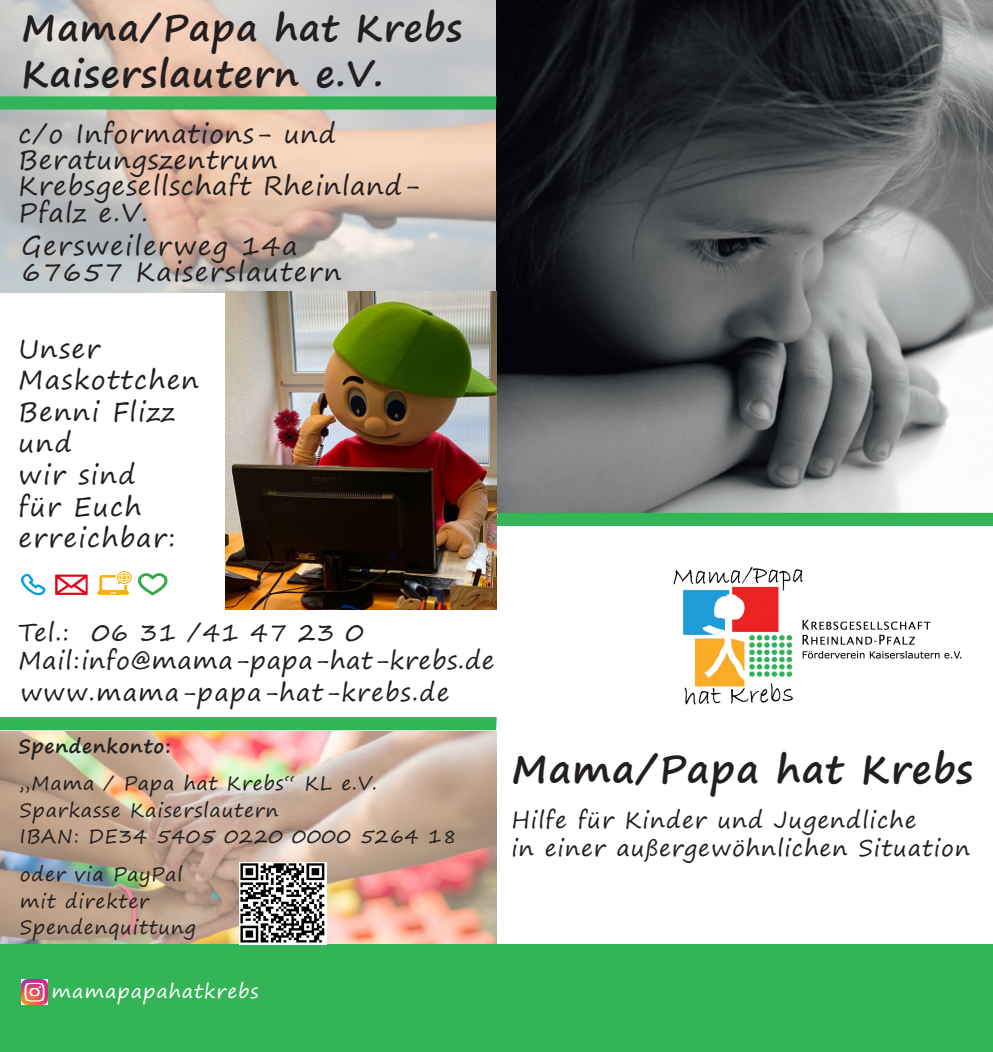
<style>
.page{position:relative;width:993px;height:1052px;background:#fff}
.page>*{position:absolute;margin:0;border:0;box-sizing:border-box;transform-origin:0 0}
.t1{font:700 38.5px "Segoe Print";letter-spacing:.03em;color:#231f20}
.t2{font:700 36.75px "Segoe Print";letter-spacing:.03em;color:#231f20}
.t3{font:26.25px "Segoe Print";letter-spacing:.05em;color:#231f20}
.t4{font:26.25px/26.2px "Segoe Print";letter-spacing:.03em;color:#231f20}
.t5{font:24.5px "Segoe Print";letter-spacing:.03em;color:#231f20}
.t6{font:24.5px "Segoe Print";letter-spacing:.05em;color:#231f20}
.t7{font:22.75px "Segoe Print";letter-spacing:.04em;color:#231f20}
.t8{font:19.25px "Segoe Print";letter-spacing:.04em;color:#231f20}
.t9{font:19.25px "Segoe Print";letter-spacing:.05em;color:#fff}
.t10{font:700 19.25px "Segoe Print";letter-spacing:.04em;color:#231f20}
</style>
<div class="page">
<img style="left:0;top:0;width:496px;height:293px">
<img style="left:0;top:731px;width:496px;height:213px">
<img style="left:496px;top:0;width:496px;height:513px">
<img style="left:673px;top:567px;width:289px;height:138px">
<div style="left:0;top:944px;width:992px;height:108px;background:#32b457"></div>
<img style="left:239px;top:862px;width:87px;height:82px">
<img style="left:225px;top:291px;width:271px;height:319px">
<div style="left:496px;top:513px;width:496px;height:13px;background:#32b457"></div>
<img style="left:21px;top:979px;width:27px;height:26px">
<svg style="left:0;top:96px;width:496px;height:14px;background:#3bb45c"></svg>
<svg style="left:0;top:717px;width:496px;height:13px;background:#33b457"></svg>
<img style="left:20px;top:571px;width:148px;height:25px">
<p class="t2" style="left:21px;top:-6px;width:442px">Mama/Papa hat Krebs</p>
<p class="t2" style="left:21px;top:40px;width:363px">Kaiserslautern e.V.</p>
<p class="t4" style="left:19px;top:120px;width:319px">c/o Informations- und</p>
<p class="t4" style="left:19px;top:146px;width:260px">Beratungszentrum</p>
<p class="t4" style="left:19px;top:172px;width:402px">Krebsgesellschaft Rheinland-<br>Pfalz e.V.</p>
<p class="t3" style="left:21px;top:222px;width:277px">Gersweilerweg 14a</p>
<p class="t3" style="left:21px;top:248px;width:321px">67657 Kaiserslautern</p>
<p class="t3" style="left:19px;top:325px;width:83px">Unser</p>
<p class="t3" style="left:19px;top:357px;width:182px">Maskottchen</p>
<p class="t3" style="left:19px;top:388px;width:157px">Benni Flizz</p>
<p class="t3" style="left:19px;top:420px;width:55px">und</p>
<p class="t3" style="left:19px;top:451px;width:119px">wir sind</p>
<p class="t3" style="left:19px;top:483px;width:124px">für Euch</p>
<p class="t3" style="left:19px;top:514px;width:158px">erreichbar:</p>
<p class="t5" style="left:18px;top:610px;width:347px">Tel.: 06 31 /41 47 23 0</p>
<p class="t5" style="left:18px;top:638px;width:477px">Mail:info@mama-papa-hat-krebs.de</p>
<p class="t6" style="left:20px;top:670px;width:430px">www.mama-papa-hat-krebs.de</p>
<p class="t10" style="left:18px;top:728px;width:154px">Spendenkonto:</p>
<p class="t8" style="left:20px;top:766px;width:359px">„Mama / Papa hat Krebs“ KL e.V.</p>
<p class="t8" style="left:20px;top:792px;width:260px">Sparkasse Kaiserslautern</p>
<p class="t8" style="left:20px;top:819px;width:438px">IBAN: DE34 5405 0220 0000 5264 18</p>
<p class="t8" style="left:20px;top:857px;width:164px">oder via PayPal</p>
<p class="t8" style="left:20px;top:883px;width:130px">mit direkter</p>
<p class="t8" style="left:20px;top:910px;width:177px">Spendenquittung</p>
<p class="t9" style="left:51px;top:973px;width:209px">mamapapahatkrebs</p>
<p class="t1" style="left:511px;top:734px;width:463px">Mama/Papa hat Krebs</p>
<p class="t7" style="left:511px;top:799px;width:406px">Hilfe für Kinder und Jugendliche</p>
<p class="t7" style="left:511px;top:828px;width:460px">in einer außergewöhnlichen Situation</p>
</div>
